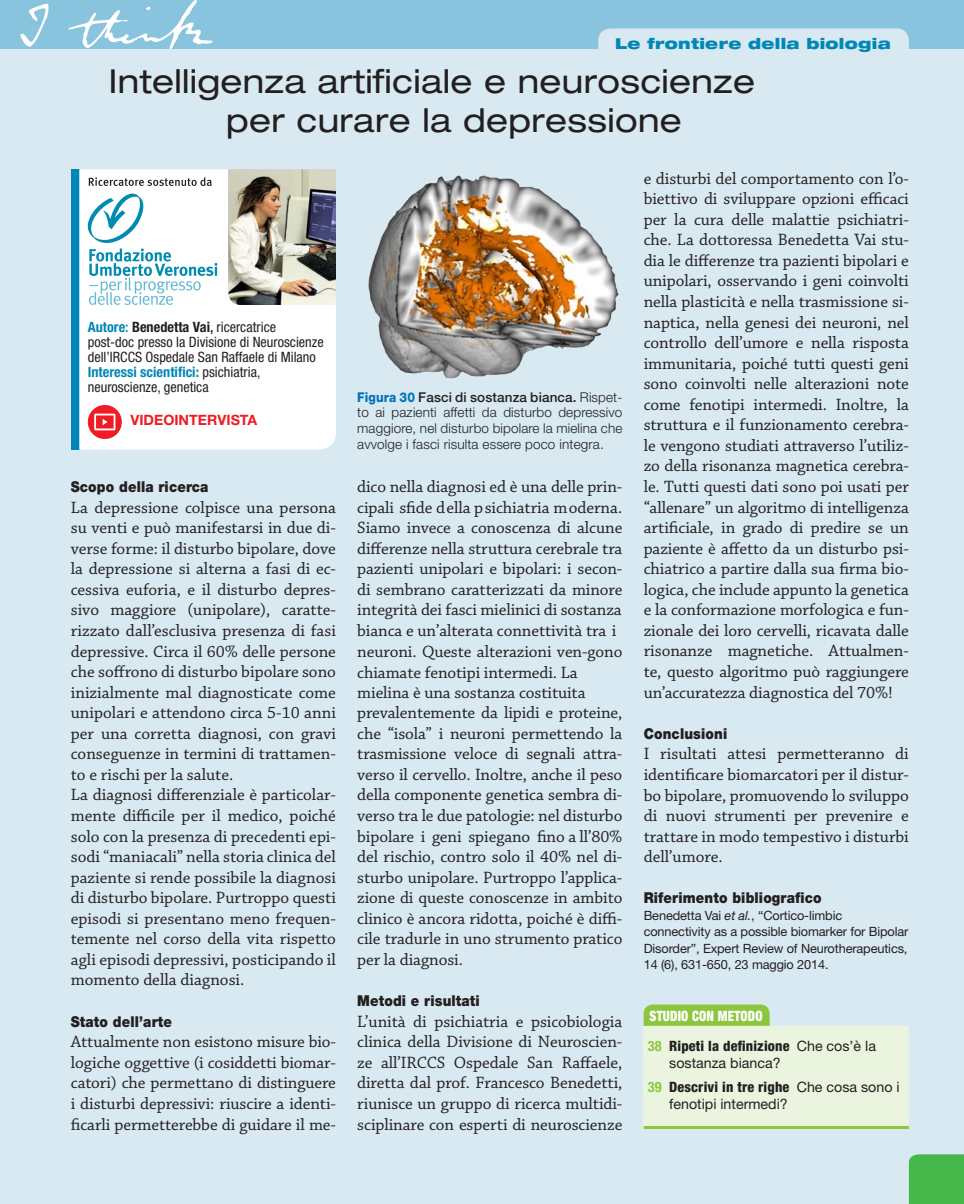
<style>
.page{position:relative;width:964px;height:1204px;background:#fff}
.page>*{position:absolute;margin:0;border:0;box-sizing:border-box;transform-origin:0 0}
.t1{font:expanded 33px/39px "Helvetica Neue LT Std";letter-spacing:.01em;color:#231f20}
.t2{font:17.25px/20.5px "Chaparral Pro";letter-spacing:-.005em;color:#231f20;text-align:justify}
.t3{font:900 15px "Helvetica Neue LT Std";letter-spacing:.01em;color:#231f20;scale:.9 1}
.t4{font:900 expanded 15px "Helvetica Neue LT Std";letter-spacing:.02em;color:#0087b6}
.t5{font:condensed 14.25px/15px "Helvetica Neue LT Std";color:#231f20}
.t6{font:14.25px/23.7px "Helvetica Neue LT Std";color:#231f20}
.t7{font:800 condensed 14.25px/30px "Helvetica Neue LT Std";letter-spacing:.01em;color:#231f20}
.t8{font:700 14.25px "Helvetica Neue LT Std";color:#ee1d23}
.t9{font:300 13.5px/15.6px "Helvetica Neue LT Std";letter-spacing:.01em;color:#231f20;text-align:justify}
.t10{font:12.75px/16.5px "Helvetica Neue LT Std";letter-spacing:-.01em;color:#231f20}
.s1{font-weight:700;color:#0087b6}
.s2{font-weight:500;color:#0087b6}
.s3{font-weight:700}
.s4{font-weight:500}
.s5{font-weight:800;color:#0072bc}
.s6{font-style:italic}
.s7{font-weight:900;color:#fff}
.s8{font-weight:700;color:#8bc63e}
.s9{font-weight:400;font-stretch:normal}
.s10{font-weight:700;font-stretch:condensed;color:#8bc63e}
.s11{font-weight:800;font-stretch:condensed}
</style>
<div class="page">
<div style="left:0;top:49px;width:963px;height:1154px;background:#d8e9f1"></div>
<div style="left:0;top:0;width:963px;height:49px;background:#89c4de"></div>
<img style="left:11px;top:0;width:212px;height:60px">
<div style="left:598px;top:28px;width:310px;height:30px;background:#d8e9f1"></div>
<div style="left:643px;top:1025px;width:265px;height:102px;background:#ebf4de"></div>
<div style="left:643px;top:1004px;width:126px;height:21px;background:#8bc63e"></div>
<hr style="left:643px;top:1125px;width:265px;height:3px;background:#8bc63e">
<div style="left:71px;top:169px;width:8px;height:280px;background:#0087b6"></div>
<svg style="left:79px;top:169px;width:257px;height:280px"></svg>
<img style="left:228px;top:169px;width:108px;height:136px">
<svg style="left:87px;top:193px;width:130px;height:112px"></svg>
<svg style="left:89px;top:177px;width:123px;height:9px"></svg>
<div style="left:88px;top:405px;width:34px;height:34px;background:#ee1d23;border-radius:50%"></div>
<svg style="left:94px;top:413px;width:21px;height:17px"></svg>
<img style="left:357px;top:169px;width:265px;height:216px">
<div style="left:908px;top:1154px;width:56px;height:50px;background:#46b74a"></div>
<p class="t4" style="left:615px;top:34px;width:277px">Le frontiere della biologia</p>
<h1 class="t1" style="left:226px;top:61px;width:530px;text-indent:-118px">Intelligenza artificiale e neuroscienze per curare la depressione</h1>
<p class="t5" style="left:88px;top:319px;width:237px"><span class="s1">Autore</span><span class="s2">:</span> <span class="s3">Benedetta Vai</span><span class="s4">,</span> ricercatrice post-doc presso la Divisione di Neuroscienze dell’IRCCS Ospedale San Raffaele di Milano <span class="s1">Interessi scientifici:</span> psichiatria, neuroscienze, genetica</p>
<p class="t8" style="left:130px;top:411px;width:128px">VIDEOINTERVISTA</p>
<p class="t3" style="left:71px;top:477px;width:155px">Scopo della ricerca</p>
<p class="t2" style="left:71px;top:497px;width:267px;text-align:left">La depressione colpisce una persona su venti e può manifestarsi in due di&shy;verse forme: il disturbo bipolare, dove la depressione si alterna a fasi di ec&shy;cessiva euforia, e il disturbo depres&shy;sivo maggiore (unipolare), caratte&shy;rizzato dall’esclusiva presenza di fasi depressive. Circa il 60% delle persone che soffrono di disturbo bipolare sono inizialmente mal diagnosticate come unipolari e attendono circa 5-10 anni per una corretta diagnosi, con gravi conseguenze in termini di trattamen&shy;to e rischi per la salute.<br>La diagnosi differenziale è particolar&shy;mente difficile per il medico, poiché solo con la presenza di precedenti epi&shy;sodi “maniacali” nella storia clinica del paziente si rende possibile la diagnosi di disturbo bipolare. Purtroppo questi episodi si presentano meno frequen&shy;temente nel corso della vita rispetto agli episodi depressivi, posticipando il momento della diagnosi.</p>
<p class="t3" style="left:71px;top:1012px;width:114px">Stato dell’arte</p>
<p class="t2" style="left:71px;top:1032px;width:267px">Attualmente non esistono misure bio&shy;logiche oggettive (i cosiddetti biomar&shy;catori) che permettano di distinguere i disturbi depressivi: riuscire a identi&shy;ficarli permetterebbe di guidare il me-</p>
<p class="t9" style="left:357px;top:388px;width:267px"><span class="s5">Figura 30</span> <span class="s4">Fasci di sostanza bianca.</span> Rispet&shy;to ai pazienti affetti da disturbo depressivo maggiore, nel disturbo bipolare la mielina che avvolge i fasci risulta essere poco integra.</p>
<p class="t2" style="left:357px;top:477px;width:267px;text-align:left">dico nella diagnosi ed è una delle prin&shy;cipali sfide della psichiatria moderna.<br>Siamo invece a conoscenza di alcune differenze nella struttura cerebrale tra pazienti unipolari e bipolari: i secon&shy;di sembrano caratterizzati da minore integrità dei fasci mielinici di sostanza bianca e un’alterata connettività tra i neuroni. Queste alterazioni ven-gono chiamate fenotipi intermedi. La mielina è una sostanza costituita prevalentemente da lipidi e proteine, che “isola” i neuroni permettendo la trasmissione veloce di segnali attra&shy;verso il cervello. Inoltre, anche il peso della componente genetica sembra di&shy;verso tra le due patologie: nel disturbo bipolare i geni spiegano fino a ll’80% del rischio, contro solo il 40% nel di&shy;sturbo unipolare. Purtroppo l’applica&shy;zione di queste conoscenze in ambito clinico è ancora ridotta, poiché è diffi&shy;cile tradurle in uno strumento pratico per la diagnosi.</p>
<p class="t3" style="left:357px;top:991px;width:138px">Metodi e risultati</p>
<p class="t2" style="left:357px;top:1011px;width:267px">L’unità di psichiatria e psicobiologia clinica della Divisione di Neuroscien&shy;ze all’IRCCS Ospedale San Raffaele, diretta dal prof. Francesco Benedetti, riunisce un gruppo di ricerca multidi&shy;sciplinare con esperti di neuroscienze</p>
<p class="t2" style="left:643px;top:168px;width:267px">e disturbi del comportamento con l’o&shy;biettivo di sviluppare opzioni efficaci per la cura delle malattie psichiatri&shy;che. La dottoressa Benedetta Vai stu&shy;dia le differenze tra pazienti bipolari e unipolari, osservando i geni coinvolti nella plasticità e nella trasmissione si&shy;naptica, nella genesi dei neuroni, nel controllo dell’umore e nella risposta immunitaria, poiché tutti questi geni sono coinvolti nelle alterazioni note come fenotipi intermedi. Inoltre, la struttura e il funzionamento cerebra&shy;le vengono studiati attraverso l’utiliz&shy;zo della risonanza magnetica cerebra&shy;le. Tutti questi dati sono poi usati per “allenare” un algoritmo di intelligenza artificiale, in grado di predire se un paziente è affetto da un disturbo psi&shy;chiatrico a partire dalla sua firma bio&shy;logica, che include appunto la genetica e la conformazione morfologica e fun&shy;zionale dei loro cervelli, ricavata dalle risonanze magnetiche. Attualmen&shy;te, questo algoritmo può raggiungere un’accuratezza diagnostica del 70%!</p>
<p class="t3" style="left:643px;top:724px;width:94px">Conclusioni</p>
<p class="t2" style="left:643px;top:744px;width:267px">I risultati attesi permetteranno di identificare biomarcatori per il distur&shy;bo bipolare, promuovendo lo sviluppo di nuovi strumenti per prevenire e trattare in modo tempestivo i disturbi dell’umore.</p>
<p class="t3" style="left:643px;top:888px;width:199px">Riferimento bibliografico</p>
<p class="t10" style="left:643px;top:906px;width:266px">Benedetta Vai <span class="s6">et al.</span>, “Cortico-limbic connectivity as a possible biomarker for Bipolar Disorder”, Expert Review of Neurotherapeutics, 14 (6), 631-650, 23 maggio 2014.</p>
<p class="t7" style="left:648px;top:1000px;width:229px"><span class="s7">STUDIO CON METODO<br></span><span class="s8">38</span> Ripeti la definizione <span class="s9">Che cos’è la</span></p>
<p class="t6" style="left:648px;top:1050px;width:253px;text-indent:21px">sostanza bianca?<br><span class="s10">39</span> <span class="s11">Descrivi in tre righe</span> Che cosa sono i</p>
<p class="t6" style="left:669px;top:1091px;width:120px">fenotipi intermedi?</p>
</div>
